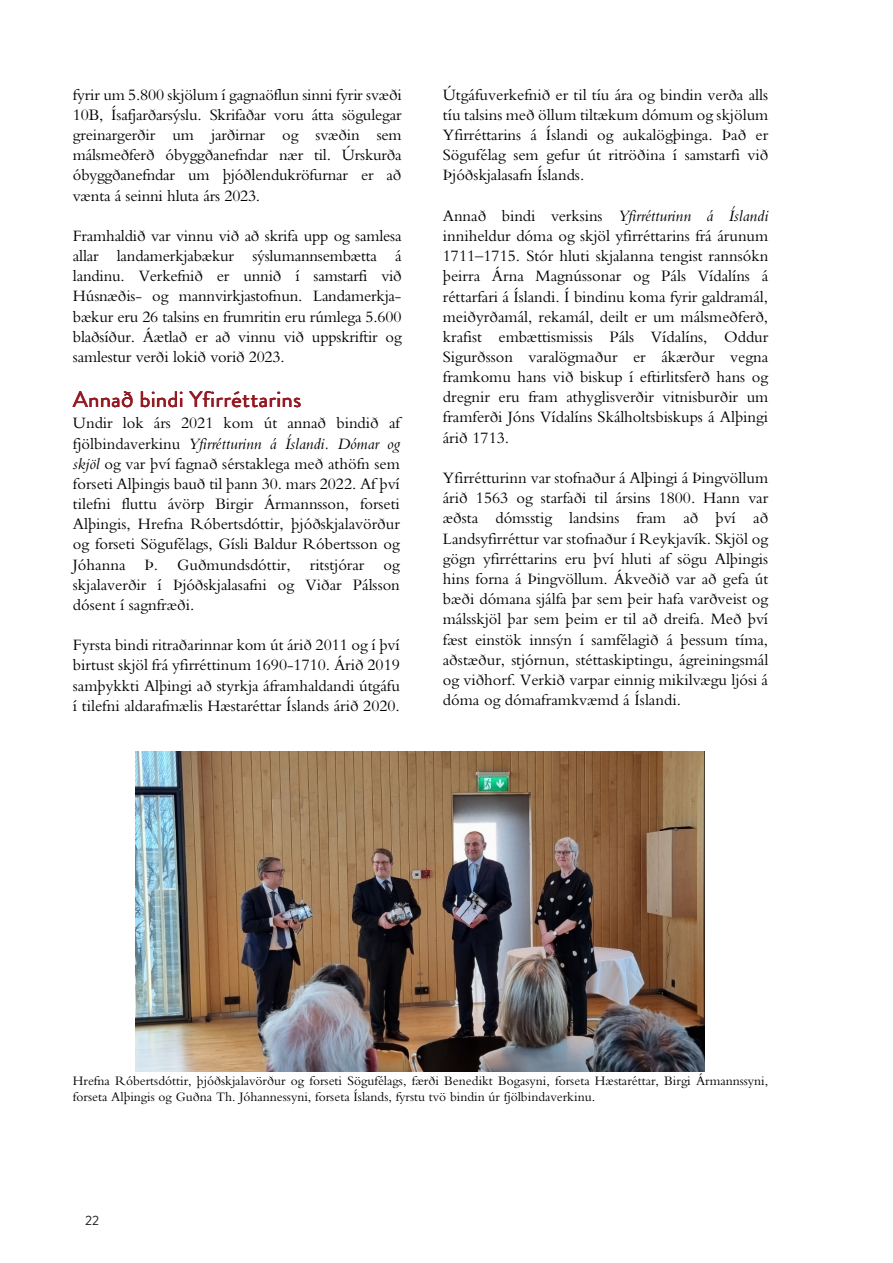
<style>
.page{position:relative;width:893px;height:1263px;background:#fff}
.page>*{position:absolute;margin:0;border:0;box-sizing:border-box;transform-origin:0 0}
.t1{font:22.5px "Brandon Grotesque";letter-spacing:.02em;color:#951a23}
.t2{font:16.5px/20.1px "Bembo Std";color:#000;text-align:justify}
.t3{font:13.5px/16.5px "Bembo Std";color:#000}
.t4{font:13.5px "Brandon Grotesque";color:#231f20}
.s1{font-style:italic}
</style>
<div class="page">
<img style="left:136px;top:751px;width:568px;height:320px">
<p class="t2" style="left:73px;top:84px;width:330px">fyrir um 5.800 skjölum í gagnaöflun sinni fyrir svæði 10B, Ísafjarðarsýslu. Skrifaðar voru átta sögulegar greinargerðir um jarðirnar og svæðin sem málsmeðferð óbyggðanefndar nær til. Úrskurða óbyggðanefndar um þjóðlendukröfurnar er að vænta á seinni hluta árs 2023.</p>
<p class="t2" style="left:73px;top:226px;width:330px">Framhaldið var vinnu við að skrifa upp og samlesa allar landamerkjabækur sýslumannsembætta á landinu. Verkefnið er unnið í samstarfi við Húsnæðis- og mannvirkjastofnun. Landamerkja&shy;bækur eru 26 talsins en frumritin eru rúmlega 5.600 blaðsíður. Áætlað er að vinnu við uppskriftir og samlestur verði lokið vorið 2023.</p>
<p class="t1" style="left:73px;top:386px;width:230px">Annað bindi Yfirréttarins</p>
<p class="t1" style="left:151px;top:386px;width:6px">i</p>
<p class="t1" style="left:258px;top:386px;width:11px">a</p>
<p class="t2" style="left:73px;top:413px;width:329px">Undir lok árs 2021 kom út annað bindið af fjölbindaverkinu <span class="s1">Yfirrétturinn á Íslandi. Dómar og skjöl</span> og var því fagnað sérstaklega með athöfn sem forseti Alþingis bauð til þann 30. mars 2022. Af því tilefni fluttu ávörp Birgir Ármannsson, forseti Alþingis, Hrefna Róbertsdóttir, þjóðskjalavörður og forseti Sögufélags, Gísli Baldur Róbertsson og Jóhanna Þ. Guðmundsdóttir, ritstjórar og skjalaverðir í Þjóðskjalasafni og Viðar Pálsson dósent í sagnfræði.</p>
<p class="t2" style="left:73px;top:635px;width:329px">Fyrsta bindi ritraðarinnar kom út árið 2011 og í því birtust skjöl frá yfirréttinum 1690-1710. Árið 2019 samþykkti Alþingi að styrkja áframhaldandi útgáfu í tilefni aldarafmælis Hæstaréttar Íslands árið 2020.</p>
<p class="t2" style="left:443px;top:84px;width:327px">Útgáfuverkefnið er til tíu ára og bindin verða alls tíu talsins með öllum tiltækum dómum og skjölum Yfirréttarins á Íslandi og aukalögþinga. Það er Sögufélag sem gefur út ritröðina í samstarfi við Þjóðskjalasafn Íslands.</p>
<p class="t2" style="left:443px;top:206px;width:327px">Annað bindi verksins <span class="s1">Yfirrétturinn á Íslandi </span>inniheldur dóma og skjöl yfirréttarins frá árunum 1711–1715. Stór hluti skjalanna tengist rannsókn þeirra Árna Magnússonar og Páls Vídalíns á réttarfari á Íslandi. Í bindinu koma fyrir galdramál, meiðyrðamál, rekamál, deilt er um málsmeðferð, krafist embættismissis Páls Vídalíns, Oddur Sigurðsson varalögmaður er ákærður vegna framkomu hans við biskup í eftirlitsferð hans og dregnir eru fram athyglisverðir vitnisburðir um framferði Jóns Vídalíns Skálholtsbiskups á Alþingi árið 1713.</p>
<p class="t2" style="left:443px;top:468px;width:327px">Yfirrétturinn var stofnaður á Alþingi á Þingvöllum árið 1563 og starfaði til ársins 1800. Hann var æðsta dómsstig landsins fram að því að Landsyfirréttur var stofnaður í Reykjavík. Skjöl og gögn yfirréttarins eru því hluti af sögu Alþingis hins forna á Þingvöllum. Ákveðið var að gefa út bæði dómana sjálfa þar sem þeir hafa varðveist og málsskjöl þar sem þeim er til að dreifa. Með því fæst einstök innsýn í samfélagið á þessum tíma, aðstæður, stjórnun, stéttaskiptingu, ágreiningsmál og viðhorf. Verkið varpar einnig mikilvægu ljósi á dóma og dómaframkvæmd á Íslandi.</p>
<p class="t3" style="left:73px;top:1072px;width:697px">Hrefna Róbertsdóttir, þjóðskjalavörður og forseti Sögufélags, færði Benedikt Bogasyni, forseta Hæstaréttar, Birgi Ármannssyni, forseta Alþingis og Guðna Th. Jóhannessyni, forseta Íslands, fyrstu tvö bindin úr fjölbindaverkinu.</p>
<p class="t4" style="left:85px;top:1211px;width:16px">22</p>
</div>
